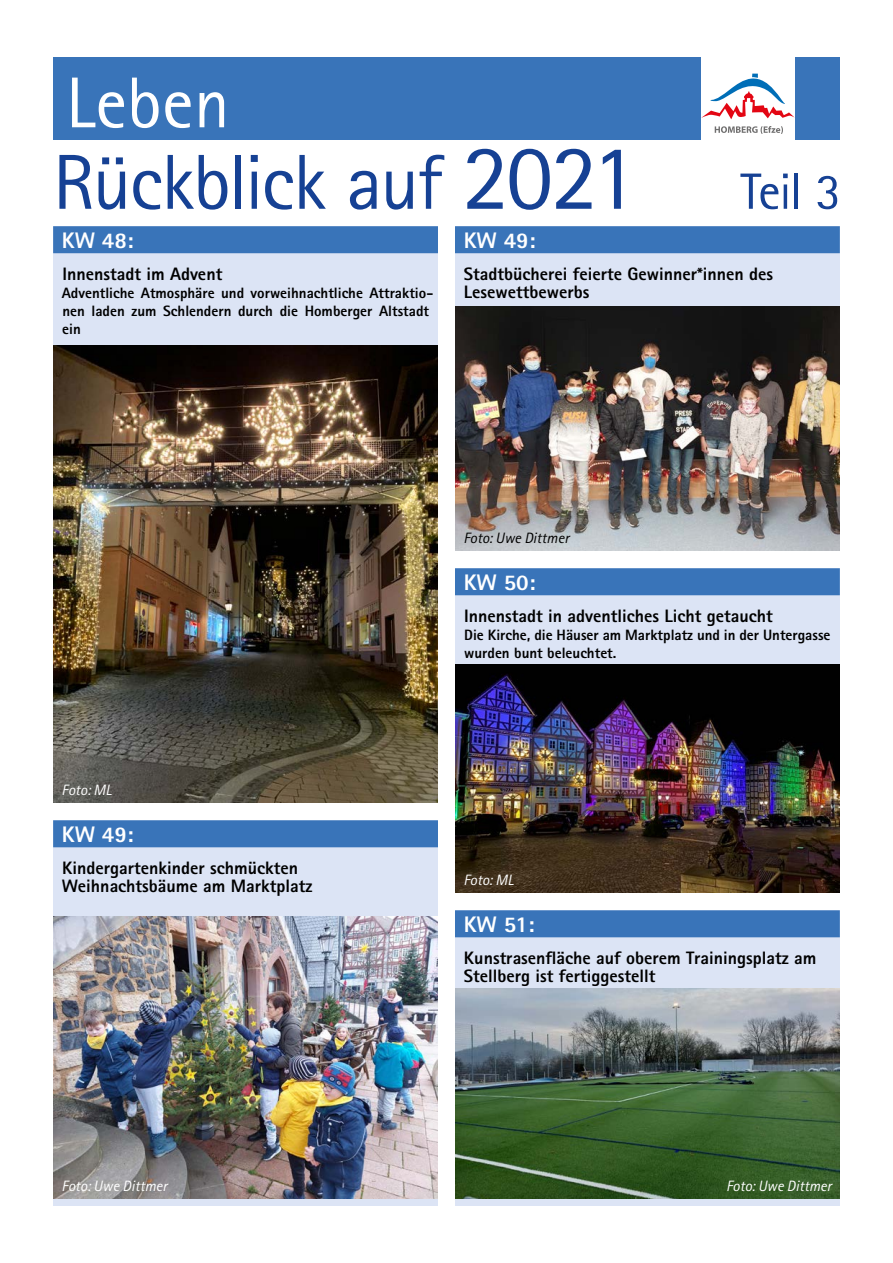
<style>
.page{position:relative;width:893px;height:1263px;background:#fff}
.page>*{position:absolute;margin:0;border:0;box-sizing:border-box;transform-origin:0 0}
.t1{font:78px "Rotis Sans Serif Std";letter-spacing:-.025em;color:#164194}
.t2{font:72px "Rotis Sans Serif";color:#fff}
.t3{font:800 22.5px "Rotis Sans Serif";color:#fff}
.t4{font:800 18px/18px "Rotis Sans Serif";color:#000}
.t5{font:800 15px/18px "Rotis Sans Serif";color:#000}
.t6{font:italic 15px "Rotis Sans Serif";color:#fff}
.t7{font:italic 15px "Rotis Sans Serif";color:#000}
.s1{font-size:93px}
.s2{font-size:51px}
</style>
<div class="page">
<div style="left:53px;top:57px;width:787px;height:83px;background:#3974b9"></div>
<div style="left:701px;top:57px;width:94px;height:94px;background:#fff"></div>
<svg style="left:715px;top:126px;width:68px;height:8px"></svg>
<svg style="left:701px;top:74px;width:94px;height:45px"></svg>
<div style="left:53px;top:226px;width:385px;height:576px;background:#dce4f5"></div>
<div style="left:53px;top:226px;width:385px;height:27px;background:#3974b9"></div>
<div style="left:455px;top:226px;width:385px;height:324px;background:#dce4f5"></div>
<div style="left:455px;top:226px;width:385px;height:27px;background:#3974b9"></div>
<div style="left:53px;top:820px;width:385px;height:385px;background:#dce4f5"></div>
<div style="left:53px;top:820px;width:385px;height:27px;background:#3974b9"></div>
<div style="left:455px;top:910px;width:385px;height:295px;background:#dce4f5"></div>
<div style="left:455px;top:910px;width:385px;height:27px;background:#3974b9"></div>
<div style="left:455px;top:568px;width:385px;height:288px;background:#dce4f5"></div>
<div style="left:455px;top:568px;width:385px;height:27px;background:#3974b9"></div>
<img style="left:53px;top:345px;width:385px;height:457px">
<img style="left:53px;top:917px;width:385px;height:281px">
<img style="left:455px;top:307px;width:385px;height:243px">
<img style="left:455px;top:665px;width:385px;height:227px">
<img style="left:455px;top:989px;width:385px;height:209px">
<h2 class="t2" style="left:66px;top:60px;width:165px">Leben</h2>
<h1 class="t1" style="left:53px;top:136px;width:790px">Rückblick auf <span class="s1">2021</span> <span class="s2">Teil 3</span></h1>
<p class="t3" style="left:62px;top:226px;width:73px">KW 48:</p>
<p class="t4" style="left:62px;top:265px;width:161px">Innenstadt im Advent</p>
<p class="t5" style="left:62px;top:284px;width:373px">Adventliche Atmosphäre und vorweihnachtliche Attraktio&shy;nen laden zum Schlendern durch die Homberger Altstadt ein</p>
<p class="t3" style="left:464px;top:226px;width:73px">KW 49:</p>
<p class="t4" style="left:464px;top:265px;width:311px">Stadtbücherei feierte Gewinner*innen des<br>Lesewettbewerbs</p>
<p class="t7" style="left:463px;top:529px;width:107px">Foto: Uwe Dittmer</p>
<p class="t6" style="left:62px;top:781px;width:51px">Foto: ML</p>
<p class="t3" style="left:62px;top:820px;width:73px">KW 49:</p>
<p class="t4" style="left:62px;top:859px;width:252px">Kindergartenkinder schmückten<br>Weihnachtsbäume am Marktplatz</p>
<p class="t3" style="left:464px;top:568px;width:73px">KW 50:</p>
<p class="t4" style="left:464px;top:607px;width:310px">Innenstadt in adventliches Licht getaucht</p>
<p class="t5" style="left:464px;top:626px;width:368px">Die Kirche, die Häuser am Marktplatz und in der Untergasse wurden bunt beleuchtet.</p>
<p class="t6" style="left:463px;top:871px;width:51px">Foto: ML</p>
<p class="t3" style="left:464px;top:910px;width:72px">KW 51:</p>
<p class="t4" style="left:464px;top:949px;width:354px">Kunstrasenfläche auf oberem Trainingsplatz am<br>Stellberg ist fertiggestellt</p>
<p class="t6" style="left:62px;top:1177px;width:107px">Foto: Uwe Dittmer</p>
<p class="t6" style="left:726px;top:1177px;width:107px">Foto: Uwe Dittmer</p>
</div>
